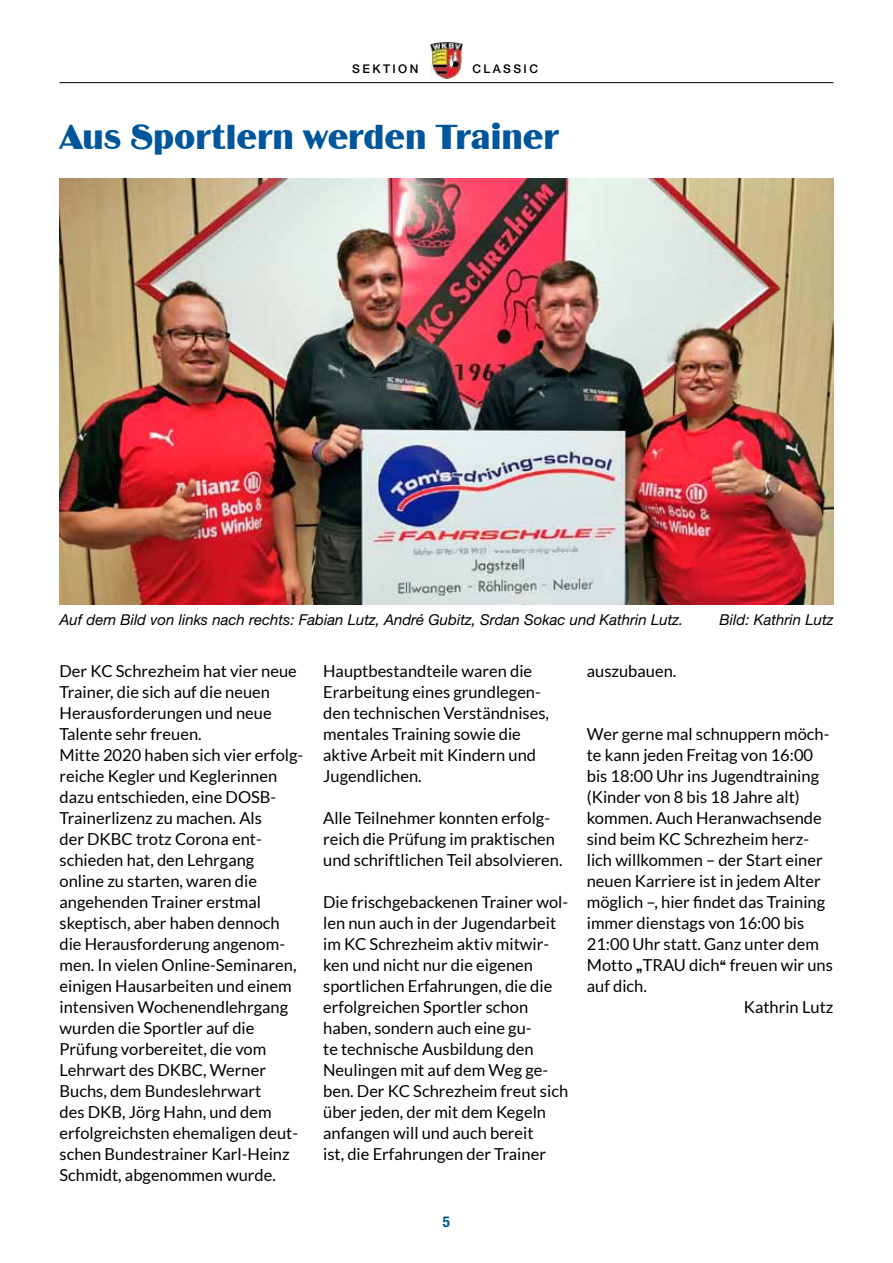
<style>
.page{position:relative;width:893px;height:1263px;background:#fff}
.page>*{position:absolute;margin:0;border:0;box-sizing:border-box;transform-origin:0 0}
.t1{font:36px "Binner D";color:#00569a}
.t2{font:16.5px/21px "Lato";color:#000}
.t3{font:italic 15px "Helvetica Neue LT Pro";color:#000}
.t4{font:700 condensed 15px "Helvetica Neue LT Pro";color:#00569a}
.t5{font:500 12px "Helvetica Neue LT Pro";letter-spacing:.2em;color:#000}
.s1{font-family:"Binner D"}
</style>
<div class="page">
<img style="left:60px;top:179px;width:773px;height:425px">
<hr style="left:60px;top:82px;width:773px;height:1px;background:#000">
<img style="left:431px;top:43px;width:31px;height:36px">
<p class="t5" style="left:352px;top:62px;width:68px">SEKTION</p>
<p class="t5" style="left:472px;top:62px;width:67px">CLASSIC</p>
<h1 class="t1" style="left:60px;top:117px;width:501px">Aus Sportlern werden Trainer</h1>
<p class="t3" style="left:60px;top:610px;width:625px">Auf dem Bild von links nach rechts: Fabian Lutz, André Gubitz, Srdan Sokac und Kathrin Lutz.</p>
<p class="t3" style="left:719px;top:610px;width:115px">Bild: Kathrin Lutz</p>
<p class="t2" style="left:60px;top:660px;width:245px">Der KC Schrezheim hat vier neue<br>Trainer, die sich auf die neuen<br>Herausforderungen und neue<br>Talente sehr freuen.<br>Mitte 2020 haben sich vier erfolg&shy;reiche Kegler und Keglerinnen dazu entschieden, eine DOSB-<br>Trainerlizenz zu machen. Als<br>der DKBC trotz Corona ent&shy;schieden hat, den Lehrgang<br>online zu starten, waren die angehenden Trainer erstmal skeptisch, aber haben dennoch die Herausforderung angenom&shy;men. In vielen Online-Seminaren, einigen Hausarbeiten und einem intensiven Wochenendlehrgang wurden die Sportler auf die<br>Prüfung vorbereitet, die vom<br>Lehrwart des DKBC, Werner<br>Buchs, dem Bundeslehrwart<br>des DKB, Jörg Hahn, und dem erfolgreichsten ehemaligen deut&shy;schen Bundestrainer Karl-Heinz<br>Schmidt, abgenommen wurde.</p>
<p class="t2" style="left:323px;top:661px;width:227px">Hauptbestandteile waren die<br>Erarbeitung eines grundlegen&shy;den technischen Verständnises, mentales Training sowie die aktive Arbeit mit Kindern und<br>Jugendlichen.</p>
<p class="t2" style="left:323px;top:808px;width:241px">Alle Teilnehmer konnten erfolg&shy;reich die Prüfung im praktischen und schriftlichen Teil absolvieren.</p>
<p class="t2" style="left:323px;top:892px;width:247px">Die frischgebackenen Trainer wol&shy;len nun auch in der Jugendarbeit im KC Schrezheim aktiv mitwir&shy;ken und nicht nur die eigenen sportlichen Erfahrungen, die die erfolgreichen Sportler schon haben, sondern auch eine gu-<br>te technische Ausbildung den<br>Neulingen mit auf dem Weg ge&shy;ben. Der KC Schrezheim freut sich über jeden, der mit dem Kegeln anfangen will und auch bereit<br>ist, die Erfahrungen der Trainer</p>
<p class="t4" style="left:443px;top:1212px;width:9px">5</p>
<p class="t2" style="left:587px;top:661px;width:91px">auszubauen.</p>
<p class="t2" style="left:587px;top:724px;width:244px">Wer gerne mal schnuppern möch-</p>
<p class="t2" style="left:587px;top:745px;width:228px">te kann jeden Freitag von 16:00</p>
<p class="t2" style="left:587px;top:766px;width:234px">bis 18:00 Uhr ins Jugendtraining</p>
<p class="t2" style="left:587px;top:787px;width:214px">(Kinder von 8 bis 18 Jahre alt)</p>
<p class="t2" style="left:587px;top:808px;width:236px">kommen. Auch Heranwachsende</p>
<p class="t2" style="left:587px;top:829px;width:224px">sind beim KC Schrezheim herz-</p>
<p class="t2" style="left:587px;top:850px;width:237px">lich willkommen – der Start einer</p>
<p class="t2" style="left:587px;top:871px;width:235px">neuen Karriere ist in jedem Alter</p>
<p class="t2" style="left:587px;top:892px;width:240px">möglich –, hier findet das Training</p>
<p class="t2" style="left:587px;top:913px;width:219px">immer dienstags von 16:00 bis</p>
<p class="t2" style="left:587px;top:934px;width:234px">21:00 Uhr statt. Ganz unter dem</p>
<p class="t2" style="left:587px;top:955px;width:248px">Motto <span class="s1">„</span>TRAU dich<span class="s1">“</span> freuen wir uns</p>
<p class="t2" style="left:587px;top:976px;width:62px">auf dich.</p>
<p class="t2" style="left:744px;top:997px;width:91px">Kathrin Lutz</p>
</div>
